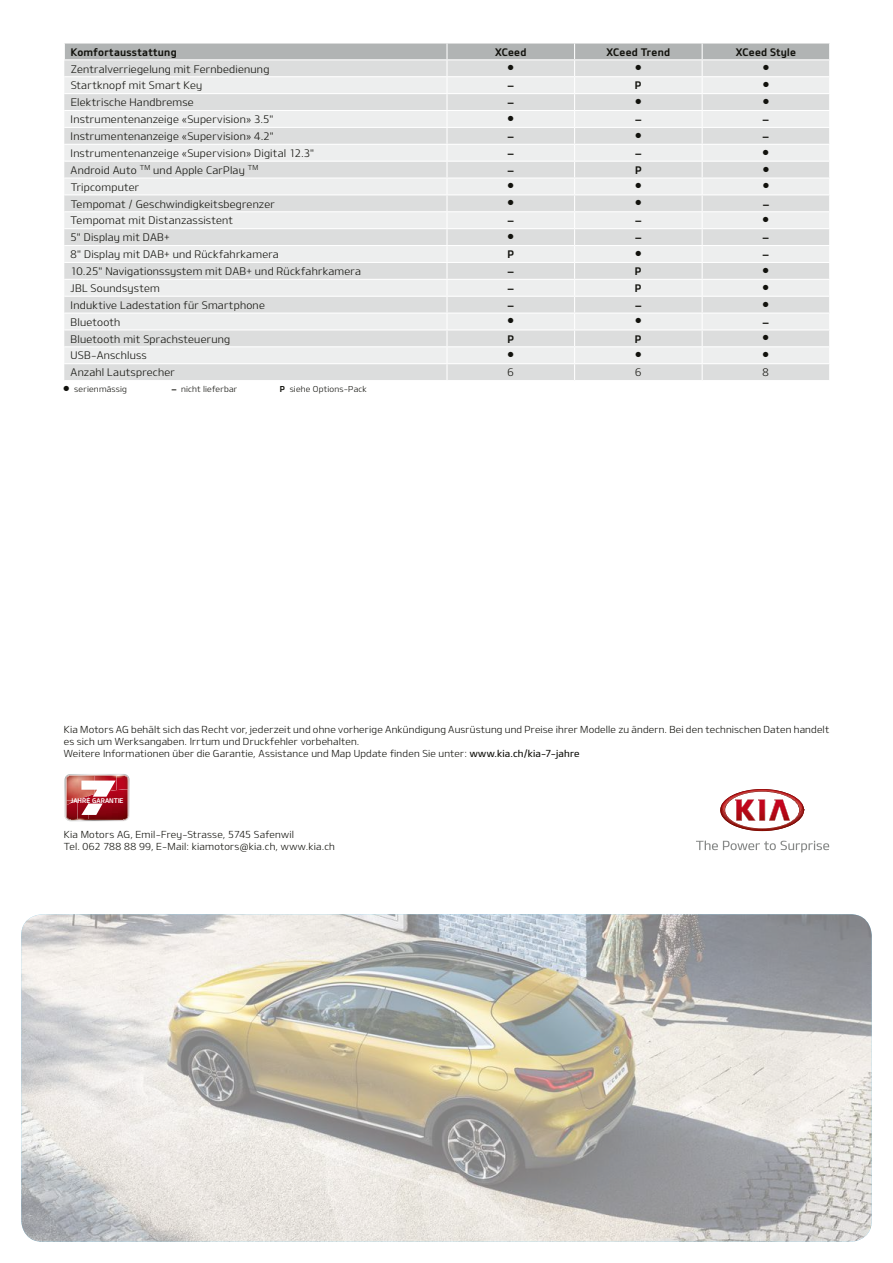
<style>
.page{position:relative;width:893px;height:1263px;background:#fff}
.page>*{position:absolute;margin:0;border:0;box-sizing:border-box;transform-origin:0 0}
.t1{font:10.5px "Design KOTFL";letter-spacing:.02em;color:#12120d}
.t2{font:10.5px "Design KOTFB";letter-spacing:.025em;color:#12120d}
.t3{font:10.5px "Universal Newswith Comm Pi";color:#12120d}
.t4{font:9.75px/12px "Design KOTFL";letter-spacing:.02em;color:#12120d}
.t5{font:8.25px "Design KOTFL";letter-spacing:.025em;color:#12120d}
.t6{font:6.45px "Design KB";color:#fff}
.s1{font-family:"Universal Newswith Comm Pi";font-size:10.5px}
.s2{font-family:"Design KOTFB"}
.s3{font-family:"Design KOTFM"}
</style>
<div class="page">
<img style="left:21px;top:914px;width:851px;height:328px">
<svg style="left:720px;top:789px;width:84px;height:42px"></svg>
<svg style="left:696px;top:840px;width:133px;height:12px"></svg>
<svg style="left:64px;top:43px;width:766px;height:337px;background:#e3e4e4"></svg>
<hr style="left:575px;top:76px;width:127px;height:1px;background:#fff">
<hr style="left:702px;top:76px;width:128px;height:1px;background:#fff">
<hr style="left:575px;top:93px;width:127px;height:1px;background:#fff">
<hr style="left:702px;top:93px;width:128px;height:1px;background:#fff">
<hr style="left:447px;top:110px;width:128px;height:1px;background:#fff">
<hr style="left:575px;top:110px;width:127px;height:1px;background:#fff">
<hr style="left:575px;top:127px;width:127px;height:1px;background:#fff">
<hr style="left:702px;top:127px;width:128px;height:1px;background:#fff">
<hr style="left:575px;top:144px;width:127px;height:1px;background:#fff">
<hr style="left:702px;top:144px;width:128px;height:1px;background:#fff">
<hr style="left:575px;top:161px;width:127px;height:1px;background:#fff">
<hr style="left:702px;top:161px;width:128px;height:1px;background:#fff">
<hr style="left:447px;top:177px;width:128px;height:2px;background:#fff">
<hr style="left:575px;top:177px;width:127px;height:2px;background:#fff">
<hr style="left:702px;top:177px;width:128px;height:2px;background:#fff">
<hr style="left:447px;top:194px;width:128px;height:1px;background:#fff">
<hr style="left:575px;top:194px;width:127px;height:1px;background:#fff">
<hr style="left:702px;top:194px;width:128px;height:1px;background:#fff">
<hr style="left:575px;top:211px;width:127px;height:1px;background:#fff">
<hr style="left:702px;top:211px;width:128px;height:1px;background:#fff">
<hr style="left:447px;top:228px;width:128px;height:1px;background:#fff">
<hr style="left:575px;top:228px;width:127px;height:1px;background:#fff">
<hr style="left:575px;top:245px;width:127px;height:1px;background:#fff">
<hr style="left:702px;top:245px;width:128px;height:1px;background:#fff">
<hr style="left:575px;top:262px;width:127px;height:1px;background:#fff">
<hr style="left:702px;top:262px;width:128px;height:1px;background:#fff">
<hr style="left:447px;top:279px;width:128px;height:1px;background:#fff">
<hr style="left:575px;top:279px;width:127px;height:1px;background:#fff">
<hr style="left:702px;top:279px;width:128px;height:1px;background:#fff">
<hr style="left:447px;top:296px;width:128px;height:1px;background:#fff">
<hr style="left:575px;top:296px;width:127px;height:1px;background:#fff">
<hr style="left:702px;top:296px;width:128px;height:1px;background:#fff">
<hr style="left:447px;top:313px;width:128px;height:1px;background:#fff">
<hr style="left:575px;top:313px;width:127px;height:1px;background:#fff">
<hr style="left:575px;top:329px;width:127px;height:1px;background:#fff">
<hr style="left:702px;top:329px;width:128px;height:1px;background:#fff">
<img style="left:70px;top:821px;width:19px;height:1px">
<svg style="left:65px;top:774px;width:65px;height:47px"></svg>
<p class="t2" style="left:71px;top:45px;width:108px">Komfortausstattung</p>
<p class="t2" style="left:495px;top:45px;width:33px">XCeed</p>
<p class="t2" style="left:607px;top:45px;width:65px">XCeed Trend</p>
<p class="t2" style="left:736px;top:45px;width:62px">XCeed Style</p>
<p class="t1" style="left:71px;top:62px;width:200px">Zentralverriegelung mit Fernbedienung</p>
<p class="t3" style="left:508px;top:63px;width:7px">●</p>
<p class="t3" style="left:635px;top:63px;width:7px">●</p>
<p class="t3" style="left:763px;top:63px;width:7px">●</p>
<p class="t1" style="left:71px;top:79px;width:133px">Startknopf mit Smart Key</p>
<p class="t2" style="left:508px;top:79px;width:7px">–</p>
<p class="t2" style="left:635px;top:79px;width:8px">P</p>
<p class="t3" style="left:763px;top:80px;width:7px">●</p>
<p class="t1" style="left:71px;top:96px;width:125px">Elektrische Handbremse</p>
<p class="t2" style="left:508px;top:96px;width:7px">–</p>
<p class="t3" style="left:635px;top:97px;width:7px">●</p>
<p class="t3" style="left:763px;top:97px;width:7px">●</p>
<p class="t1" style="left:71px;top:113px;width:204px">Instrumentenanzeige «Supervision» 3.5"</p>
<p class="t3" style="left:508px;top:114px;width:7px">●</p>
<p class="t2" style="left:635px;top:113px;width:7px">–</p>
<p class="t2" style="left:763px;top:113px;width:7px">–</p>
<p class="t1" style="left:71px;top:130px;width:205px">Instrumentenanzeige «Supervision» 4.2"</p>
<p class="t2" style="left:508px;top:130px;width:7px">–</p>
<p class="t3" style="left:635px;top:131px;width:7px">●</p>
<p class="t2" style="left:763px;top:130px;width:7px">–</p>
<p class="t1" style="left:71px;top:146px;width:245px">Instrumentenanzeige «Supervision» Digital 12.3"</p>
<p class="t2" style="left:508px;top:146px;width:7px">–</p>
<p class="t2" style="left:635px;top:146px;width:7px">–</p>
<p class="t3" style="left:763px;top:148px;width:7px">●</p>
<p class="t1" style="left:71px;top:163px;width:189px">Android Auto <sup>TM</sup> und Apple CarPlay <sup>TM</sup></p>
<p class="t2" style="left:508px;top:163px;width:7px">–</p>
<p class="t2" style="left:635px;top:163px;width:8px">P</p>
<p class="t3" style="left:763px;top:165px;width:7px">●</p>
<p class="t1" style="left:71px;top:180px;width:70px">Tripcomputer</p>
<p class="t3" style="left:508px;top:181px;width:7px">●</p>
<p class="t3" style="left:635px;top:181px;width:7px">●</p>
<p class="t3" style="left:763px;top:181px;width:7px">●</p>
<p class="t1" style="left:71px;top:197px;width:206px">Tempomat / Geschwindigkeitsbegrenzer</p>
<p class="t3" style="left:508px;top:198px;width:7px">●</p>
<p class="t3" style="left:635px;top:198px;width:7px">●</p>
<p class="t2" style="left:763px;top:197px;width:7px">–</p>
<p class="t1" style="left:71px;top:214px;width:164px">Tempomat mit Distanzassistent</p>
<p class="t2" style="left:508px;top:214px;width:7px">–</p>
<p class="t2" style="left:635px;top:214px;width:7px">–</p>
<p class="t3" style="left:763px;top:215px;width:7px">●</p>
<p class="t1" style="left:71px;top:231px;width:100px">5" Display mit DAB+</p>
<p class="t3" style="left:508px;top:232px;width:7px">●</p>
<p class="t2" style="left:635px;top:231px;width:7px">–</p>
<p class="t2" style="left:763px;top:231px;width:7px">–</p>
<p class="t1" style="left:71px;top:248px;width:210px">8" Display mit DAB+ und Rückfahrkamera</p>
<p class="t2" style="left:507px;top:248px;width:8px">P</p>
<p class="t3" style="left:635px;top:249px;width:7px">●</p>
<p class="t2" style="left:763px;top:248px;width:7px">–</p>
<p class="t1" style="left:71px;top:265px;width:292px">10.25" Navigationssystem mit DAB+ und Rückfahrkamera</p>
<p class="t2" style="left:508px;top:265px;width:7px">–</p>
<p class="t2" style="left:635px;top:265px;width:8px">P</p>
<p class="t3" style="left:763px;top:266px;width:7px">●</p>
<p class="t1" style="left:71px;top:281px;width:91px">JBL Soundsystem</p>
<p class="t2" style="left:508px;top:281px;width:7px">–</p>
<p class="t2" style="left:635px;top:281px;width:8px">P</p>
<p class="t3" style="left:763px;top:283px;width:7px">●</p>
<p class="t1" style="left:71px;top:298px;width:196px">Induktive Ladestation für Smartphone</p>
<p class="t2" style="left:508px;top:298px;width:7px">–</p>
<p class="t2" style="left:635px;top:298px;width:7px">–</p>
<p class="t3" style="left:763px;top:299px;width:7px">●</p>
<p class="t1" style="left:71px;top:315px;width:51px">Bluetooth</p>
<p class="t3" style="left:508px;top:316px;width:7px">●</p>
<p class="t3" style="left:635px;top:316px;width:7px">●</p>
<p class="t2" style="left:763px;top:315px;width:7px">–</p>
<p class="t1" style="left:71px;top:332px;width:161px">Bluetooth mit Sprachsteuerung</p>
<p class="t2" style="left:507px;top:332px;width:8px">P</p>
<p class="t2" style="left:635px;top:332px;width:8px">P</p>
<p class="t3" style="left:763px;top:333px;width:7px">●</p>
<p class="t1" style="left:71px;top:349px;width:78px">USB-Anschluss</p>
<p class="t3" style="left:508px;top:350px;width:7px">●</p>
<p class="t3" style="left:635px;top:350px;width:7px">●</p>
<p class="t3" style="left:763px;top:350px;width:7px">●</p>
<p class="t1" style="left:71px;top:366px;width:106px">Anzahl Lautsprecher</p>
<p class="t1" style="left:507px;top:366px;width:8px">6</p>
<p class="t1" style="left:635px;top:366px;width:8px">6</p>
<p class="t1" style="left:763px;top:366px;width:8px">8</p>
<p class="t5" style="left:64px;top:384px;width:65px"><span class="s1">●</span> serienmässig</p>
<p class="t5" style="left:172px;top:384px;width:67px"><span class="s2">–</span> nicht lieferbar</p>
<p class="t5" style="left:280px;top:384px;width:89px"><span class="s2">P</span> siehe Options-Pack</p>
<p class="t4" style="left:64px;top:723px;width:767px">Kia Motors AG behält sich das Recht vor, jederzeit und ohne vorherige Ankündigung Ausrüstung und Preise ihrer Modelle zu ändern. Bei den technischen Daten handelt es sich um Werksangaben. Irrtum und Druckfehler vorbehalten.<br>Weitere Informationen über die Garantie, Assistance und Map Update finden Sie unter: <span class="s3">www.kia.ch/kia-7-jahre</span></p>
<p class="t6" style="left:71px;top:796px;width:54px">JAHRE GARANTIE</p>
<p class="t4" style="left:64px;top:828px;width:273px">Kia Motors AG, Emil-Frey-Strasse, 5745 Safenwil<br>Tel. 062 788 88 99, E-Mail: kiamotors@kia.ch, www.kia.ch</p>
</div>
